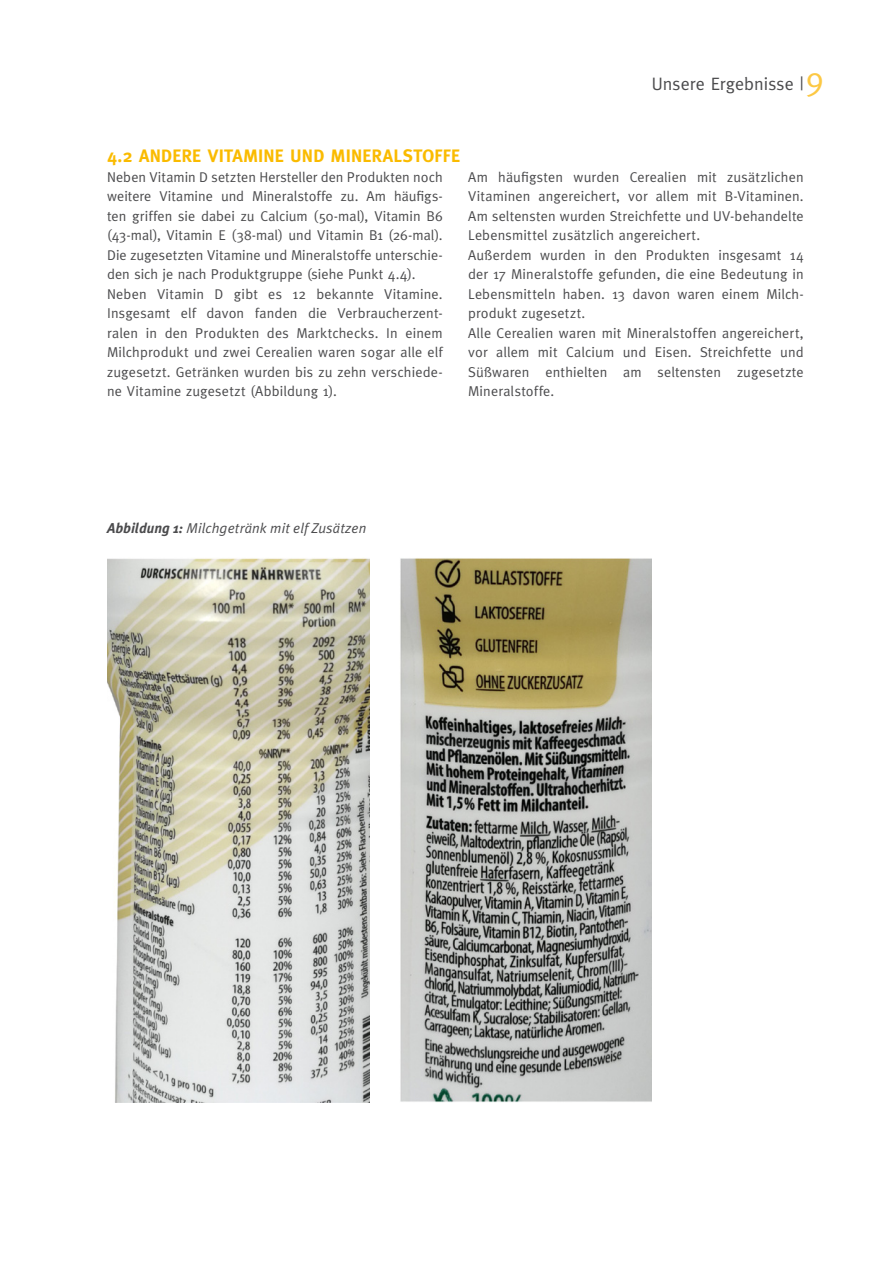
<style>
.page{position:relative;width:893px;height:1263px;background:#fff}
.page>*{position:absolute;margin:0;border:0;box-sizing:border-box;transform-origin:0 0}
.t1{font:700 18px "Meta";letter-spacing:.015em;color:#fabb00}
.t2{font:18px "Meta";letter-spacing:.005em;color:#4b4b4d}
.t3{font:14.25px/19.5px "Meta";letter-spacing:.01em;color:#4b4b4d}
.t4{font:italic 14.25px "Meta Plus Normal";letter-spacing:.01em;color:#4b4b4d}
.s1{font-size:33px;color:#fcc844}
.s2{font-family:"Meta Plus";font-weight:700}
</style>
<div class="page">
<img style="left:107px;top:558px;width:262px;height:544px">
<img style="left:400px;top:558px;width:251px;height:544px">
<p class="t2" style="left:652px;top:74px;width:173px">Unsere Ergebnisse | <span class="s1">9</span></p>
<p class="t1" style="left:107px;top:146px;width:355px">4.2 ANDERE VITAMINE UND MINERALSTOFFE</p>
<p class="t3" style="left:107px;top:167px;width:337px">Neben Vitamin D setzten Hersteller den Produkten noch weitere Vitamine und Mineralstoffe zu. Am häufigs&shy;ten griffen sie dabei zu Calcium (50-mal), Vitamin B6 (43-mal), Vitamin E (38-mal) und Vitamin B1 (26-mal).<br>Die zugesetzten Vitamine und Mineralstoffe unterschie&shy;den sich je nach Produktgruppe (siehe Punkt 4.4).<br>Neben Vitamin D gibt es 12 bekannte Vitamine.<br>Insgesamt elf davon fanden die Verbraucherzent&shy;ralen in den Produkten des Marktchecks. In einem Milchprodukt und zwei Cerealien waren sogar alle elf zugesetzt. Getränken wurden bis zu zehn verschiede&shy;ne Vitamine zugesetzt (Abbildung 1).</p>
<p class="t3" style="left:468px;top:167px;width:337px">Am häufigsten wurden Cerealien mit zusätzlichen Vitaminen angereichert, vor allem mit B-Vitaminen.<br>Am seltensten wurden Streichfette und UV-behandelte Lebensmittel zusätzlich angereichert.<br>Außerdem wurden in den Produkten insgesamt 14 der 17 Mineralstoffe gefunden, die eine Bedeutung in Lebensmitteln haben. 13 davon waren einem Milch&shy;produkt zugesetzt.<br>Alle Cerealien waren mit Mineralstoffen angereichert, vor allem mit Calcium und Eisen. Streichfette und Süßwaren enthielten am seltensten zugesetzte Mineralstoffe.</p>
<p class="t4" style="left:107px;top:520px;width:261px"><span class="s2">Abbildung 1:</span> Milchgetränk mit elf Zusätzen</p>
</div>
